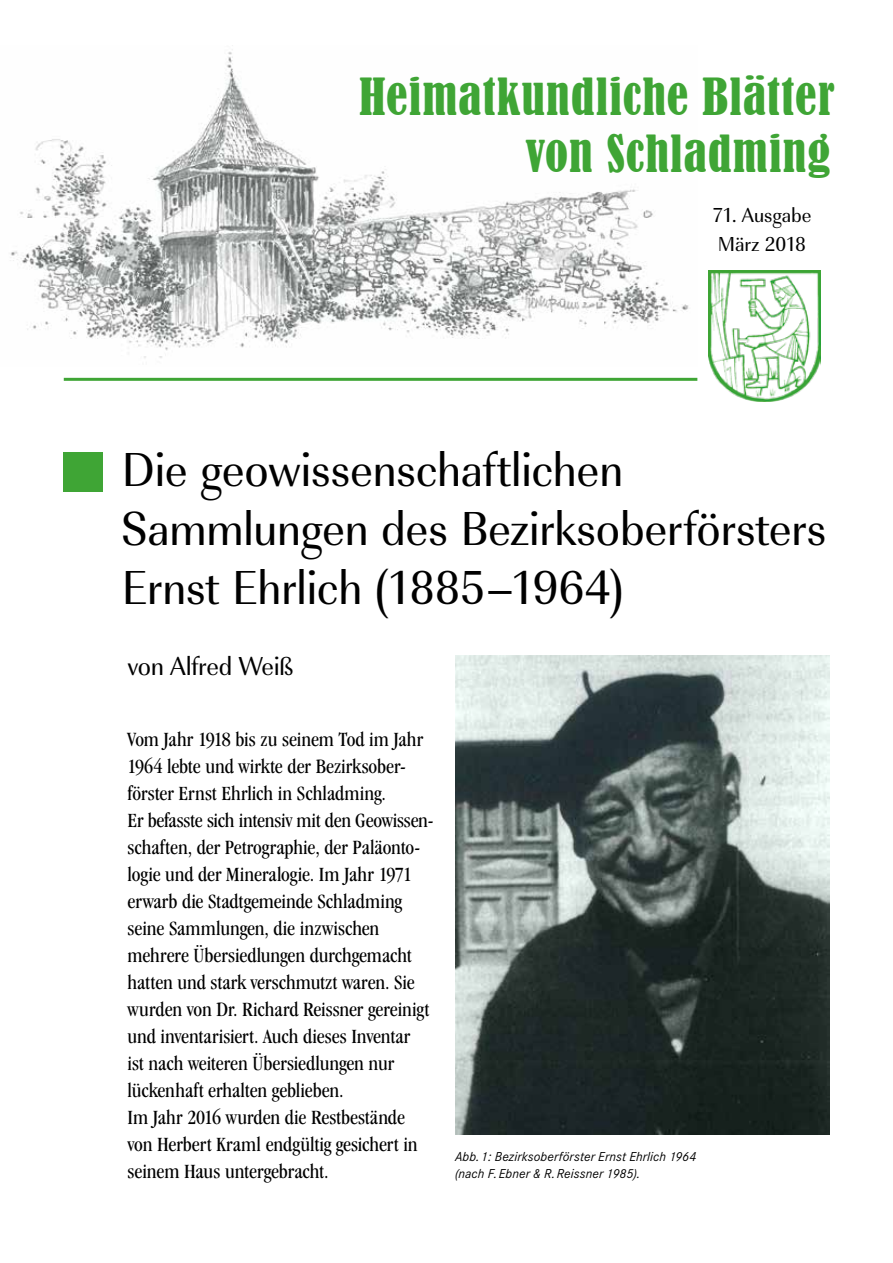
<style>
.page{position:relative;width:893px;height:1263px;background:#fff}
.page>*{position:absolute;margin:0;border:0;box-sizing:border-box;transform-origin:0 0}
.t1{font:49.5px/59.4px "URW Imperial T Regu Narr";letter-spacing:-.01em;color:#000}
.t2{font:condensed 48px/57px "Bernard";letter-spacing:.025em;color:#3fa535;text-align:right}
.t3{font:27px "URW Imperial T Regu Narr";letter-spacing:-.015em;color:#000}
.t4{font:condensed 21px/27px "Garamond IT Cby BT";letter-spacing:-.005em;color:#000}
.t5{font:21px/28.5px "URW Imperial T Regu Narr";letter-spacing:-.005em;color:#000}
.t6{font:italic 13.5px/16.5px "Corporate S";letter-spacing:.005em;color:#000}
</style>
<div class="page">
<hr style="left:64px;top:378px;width:633px;height:3px;background:#3fa535">
<img style="left:11px;top:45px;width:678px;height:313px">
<img style="left:709px;top:270px;width:111px;height:132px">
<img style="left:455px;top:655px;width:374px;height:479px">
<h2 class="t2" style="left:359px;top:69px;width:477px">Heimatkundliche Blätter von Schladming</h2>
<p class="t5" style="left:712px;top:201px;width:101px">71. Ausgabe<br>März 2018</p>
<h1 class="t1" style="left:122px;top:440px;width:707px">Die geowissenschaftlichen<br>Sammlungen des Bezirksoberförsters<br>Ernst Ehrlich (1885–1964)</h1>
<p class="t3" style="left:128px;top:651px;width:167px">von Alfred Weiß</p>
<p class="t4" style="left:128px;top:725px;width:307px">Vom Jahr 1918 bis zu seinem Tod im Jahr 1964 lebte und wirkte der Bezirksober&shy;förster Ernst Ehrlich in Schladming.<br>Er befasste sich intensiv mit den Geowissen&shy;schaften, der Petrographie, der Paläonto&shy;logie und der Mineralogie. Im Jahr 1971 erwarb die Stadtgemeinde Schladming seine Sammlungen, die inzwischen mehrere Übersiedlungen durchgemacht hatten und stark verschmutzt waren. Sie wurden von Dr. Richard Reissner gereinigt und inventarisiert. Auch dieses Inventar<br>ist nach weiteren Übersiedlungen nur lückenhaft erhalten geblieben.<br>Im Jahr 2016 wurden die Restbestände von Herbert Kraml endgültig gesichert in seinem Haus untergebracht.</p>
<p class="t6" style="left:455px;top:1149px;width:243px">Abb. 1: Bezirksoberförster Ernst Ehrlich 1964 (nach F. Ebner &amp; R. Reissner 1985).</p>
</div>
